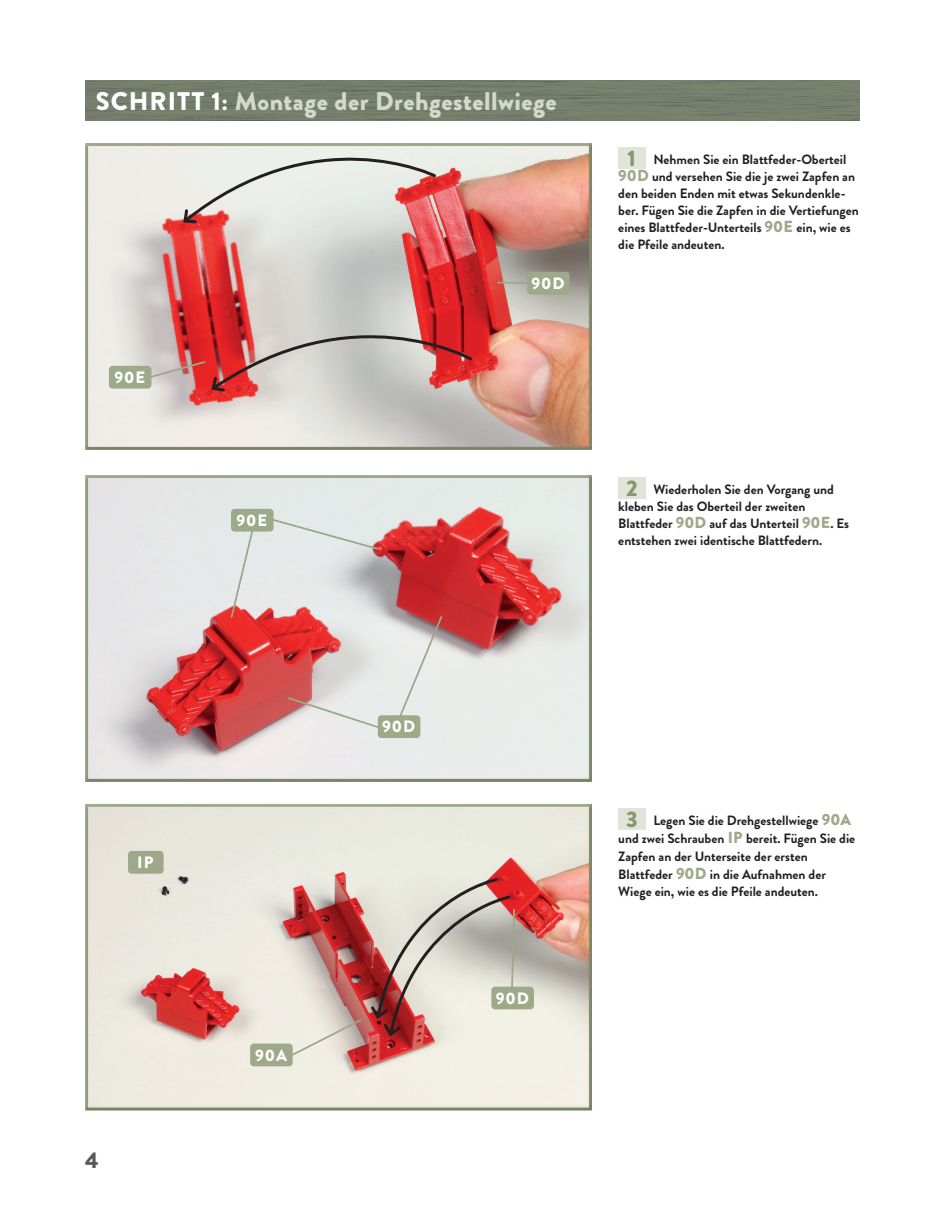
<style>
.page{position:relative;width:936px;height:1212px;background:#fff}
.page>*{position:absolute;margin:0;border:0;box-sizing:border-box;transform-origin:0 0}
.t1{font:900 25.5px "Brandon Grotesque";letter-spacing:.02em;color:#d4d9ca}
.t2{font:900 22.5px "Brandon Grotesque";color:#57585a}
.t3{font:900 16.5px "Brandon Grotesque";letter-spacing:.055em;color:#fff}
.t4{font:700 13.5px/17px "Brandon Grotesque";color:#231f20}
.s1{color:#fff}
.s2{font-weight:900;font-size:22.5px;color:#87966f}
.s3{font-weight:900;font-size:16.05px;color:#9da988}
</style>
<div class="page">
<img style="left:85px;top:81px;width:774px;height:39px">
<div style="left:618px;top:147px;width:27px;height:22px;background:#e1e5d9"></div>
<div style="left:85px;top:143px;width:508px;height:307px;background:#231f20;opacity:.15"></div>
<svg style="left:496px;top:280px;width:31px;height:5px"></svg>
<div style="left:528px;top:272px;width:41px;height:22px;background:#9da988;border-radius:3px"></div>
<div style="left:527px;top:272px;width:42px;height:22px;border:2px solid #9da988;border-radius:3px"></div>
<div style="left:618px;top:478px;width:27px;height:21px;background:#e1e5d9"></div>
<div style="left:85px;top:475px;width:508px;height:307px;background:#231f20;opacity:.15"></div>
<div style="left:618px;top:808px;width:27px;height:21px;background:#e1e5d9"></div>
<div style="left:85px;top:803px;width:508px;height:308px;background:#231f20;opacity:.15"></div>
<div style="left:110px;top:367px;width:41px;height:21px;background:#9da988;border-radius:3px"></div>
<div style="left:109px;top:366px;width:42px;height:23px;border:2px solid #9da988;border-radius:3px"></div>
<div style="left:251px;top:1044px;width:41px;height:21px;background:#9da988;border-radius:3px"></div>
<div style="left:250px;top:1043px;width:43px;height:23px;border:2px solid #9da988;border-radius:3px"></div>
<div style="left:129px;top:852px;width:34px;height:21px;background:#9da988;border-radius:3px"></div>
<div style="left:128px;top:851px;width:36px;height:23px;border:2px solid #9da988;border-radius:3px"></div>
<svg style="left:181px;top:117px;width:256px;height:108px"></svg>
<svg style="left:137px;top:293px;width:336px;height:100px"></svg>
<svg style="left:286px;top:695px;width:97px;height:35px"></svg>
<div style="left:378px;top:716px;width:41px;height:21px;background:#9da988;border-radius:3px"></div>
<div style="left:378px;top:715px;width:42px;height:23px;border:2px solid #9da988;border-radius:3px"></div>
<svg style="left:228px;top:513px;width:151px;height:106px"></svg>
<div style="left:232px;top:509px;width:41px;height:22px;background:#9da988;border-radius:3px"></div>
<div style="left:231px;top:509px;width:42px;height:22px;border:2px solid #9da988;border-radius:3px"></div>
<svg style="left:396px;top:614px;width:48px;height:109px"></svg>
<div style="left:492px;top:987px;width:41px;height:21px;background:#9da988;border-radius:3px"></div>
<div style="left:491px;top:986px;width:43px;height:23px;border:2px solid #9da988;border-radius:3px"></div>
<svg style="left:283px;top:876px;width:234px;height:184px"></svg>
<h1 class="t1" style="left:96px;top:83px;width:462px"><span class="s1">SCHRITT 1:</span> Montage der Drehgestellwiege</h1>
<p class="t3" style="left:114px;top:366px;width:32px">90E</p>
<p class="t3" style="left:236px;top:509px;width:32px">90E</p>
<p class="t3" style="left:531px;top:271px;width:35px">90D</p>
<p class="t4" style="left:618px;top:151px;width:242px;text-indent:9px"><span class="s2">1</span> Nehmen Sie ein Blattfeder-Oberteil <span class="s3">90D</span> und versehen Sie die je zwei Zapfen an den beiden Enden mit etwas Sekundenkle&shy;ber. Fügen Sie die Zapfen in die Vertiefungen eines Blattfeder-Unterteils <span class="s3">90E</span> ein, wie es die Pfeile andeuten.</p>
<p class="t4" style="left:618px;top:481px;width:232px;text-indent:8px"><span class="s2">2</span> Wiederholen Sie den Vorgang und kleben Sie das Oberteil der zweiten Blattfeder <span class="s3">90D</span> auf das Unterteil <span class="s3">90E</span>. Es entstehen zwei identische Blattfedern.</p>
<p class="t3" style="left:137px;top:851px;width:18px">IP</p>
<h2 class="t2" style="left:85px;top:1144px;width:15px">4</h2>
<p class="t3" style="left:255px;top:1043px;width:33px">90A</p>
<p class="t3" style="left:382px;top:715px;width:35px">90D</p>
<p class="t3" style="left:495px;top:986px;width:35px">90D</p>
<p class="t4" style="left:618px;top:811px;width:238px;line-height:17.7px;text-indent:8px"><span class="s2">3</span> Legen Sie die Drehgestellwiege <span class="s3">90A </span>und zwei Schrauben <span class="s3">IP</span> bereit. Fügen Sie die Zapfen an der Unterseite der ersten Blattfeder <span class="s3">90D</span> in die Aufnahmen der Wiege ein, wie es die Pfeile andeuten.</p>
</div>
